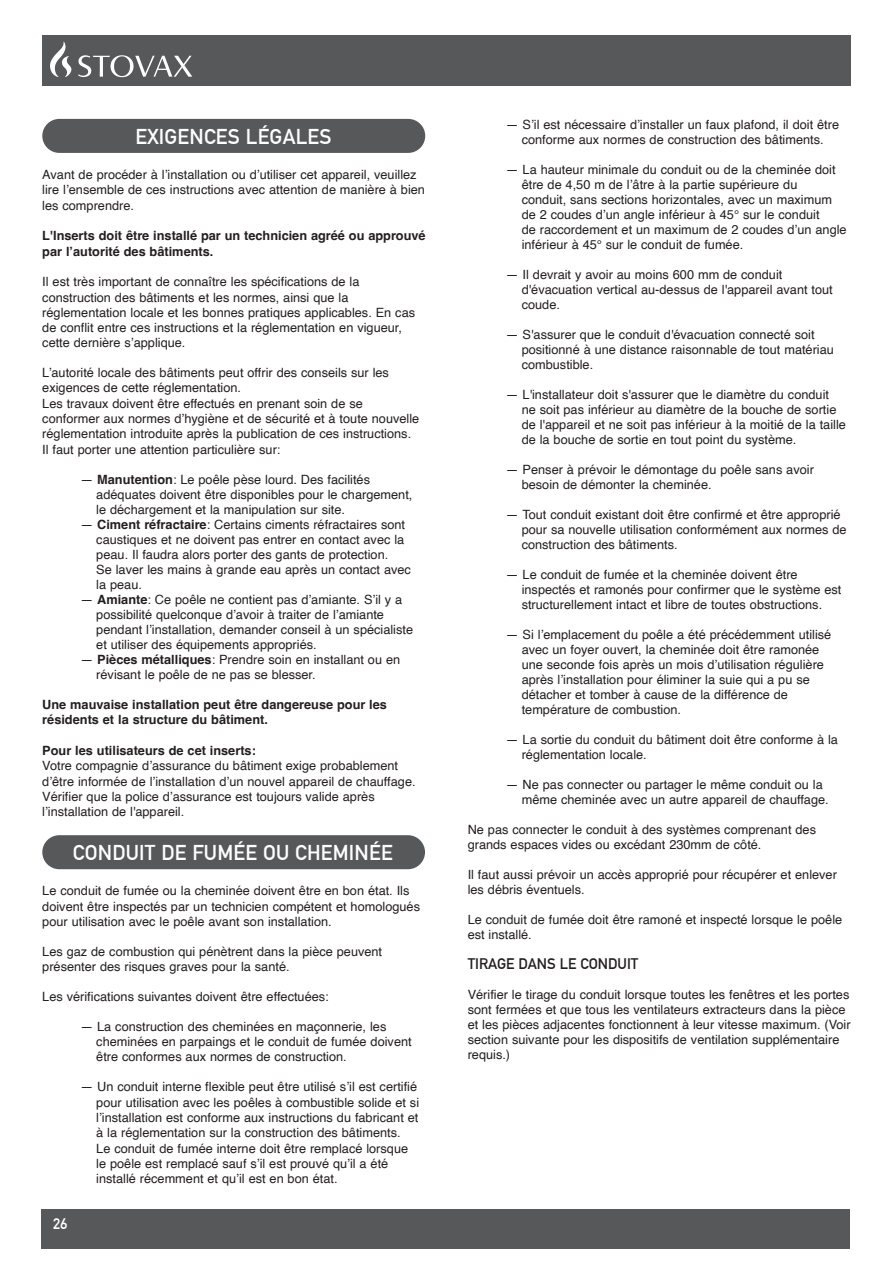
<style>
.page{position:relative;width:893px;height:1263px;background:#fff}
.page>*{position:absolute;margin:0;border:0;box-sizing:border-box;transform-origin:0 0}
.Sub_heading{font:700 21px "DIN Alternate";letter-spacing:.01em;color:#fff}
.Body_copy{font:700 15px "DIN Alternate";color:#231f20}
.t1{font:700 15px "DIN Alternate";color:#fff}
.Body_copy-2{font:12.75px/15px "Helvetica";color:#231f20}
.Body_copy-3{font:700 12.75px/15.3px "Helvetica";color:#231f20}
.s1{font-weight:700}
</style>
<div class="page">
<div style="left:41px;top:1209px;width:809px;height:39px;background:#57585a"></div>
<div style="left:42px;top:35px;width:808px;height:50px;background:#57585a"></div>
<img style="left:50px;top:42px;width:14px;height:34px">
<div style="left:42px;top:119px;width:383px;height:34px;background:#57585a;border-radius:17px"></div>
<div style="left:42px;top:835px;width:383px;height:34px;background:#57585a;border-radius:17px"></div>
<p class="Sub_heading" style="left:136px;top:121px;width:197px">EXIGENCES LÉGALES</p>
<p class="Body_copy-2" style="left:42px;top:167px;width:384px">Avant de procéder à l’installation ou d’utiliser cet appareil, veuillez lire l’ensemble de ces instructions avec attention de manière à bien les comprendre.</p>
<p class="Body_copy-3" style="left:42px;top:230px;width:385px">L'Inserts doit être installé par un technicien agréé ou approuvé par l’autorité des bâtiments.</p>
<p class="Body_copy-2" style="left:42px;top:275px;width:374px">Il est très important de connaître les spécifications de la construction des bâtiments et les normes, ainsi que la réglementation locale et les bonnes pratiques applicables. En cas de conflit entre ces instructions et la réglementation en vigueur, cette dernière s’applique.</p>
<p class="Body_copy-2" style="left:42px;top:366px;width:348px">L’autorité locale des bâtiments peut offrir des conseils sur les exigences de cette réglementation.</p>
<p class="Body_copy-2" style="left:42px;top:396px;width:379px">Les travaux doivent être effectués en prenant soin de se conformer aux normes d’hygiène et de sécurité et à toute nouvelle réglementation introduite après la publication de ces instructions.</p>
<p class="Body_copy-2" style="left:42px;top:442px;width:240px">Il faut porter une attention particulière sur:</p>
<p class="Body_copy-2" style="left:96px;top:472px;width:318px;text-indent:-16px">— <span class="s1">Manutention</span>: Le poêle pèse lourd. Des facilités adéquates doivent être disponibles pour le chargement, le déchargement et la manipulation sur site.</p>
<p class="Body_copy-2" style="left:96px;top:517px;width:310px;text-align:justify;text-indent:-16px">— <span class="s1">Ciment réfractaire</span>: Certains ciments réfractaires sont caustiques et ne doivent pas entrer en contact avec la peau. Il faudra alors porter des gants de protection.</p>
<p class="Body_copy-2" style="left:96px;top:562px;width:316px">Se laver les mains à grande eau après un contact avec</p>
<p class="Body_copy-2" style="left:96px;top:577px;width:47px">la peau.</p>
<p class="Body_copy-2" style="left:81px;top:592px;width:323px">— <span class="s1">Amiante</span>: Ce poêle ne contient pas d’amiante. S’il y a</p>
<p class="Body_copy-2" style="left:96px;top:607px;width:318px">possibilité quelconque d’avoir à traiter de l’amiante pendant l’installation, demander conseil à un spécialiste et utiliser des équipements appropriés.</p>
<p class="Body_copy-2" style="left:96px;top:652px;width:305px;text-indent:-16px">— <span class="s1">Pièces métalliques</span>: Prendre soin en installant ou en révisant le poêle de ne pas se blesser.</p>
<p class="Body_copy-3" style="left:42px;top:698px;width:346px">Une mauvaise installation peut être dangereuse pour les résidents et la structure du bâtiment.</p>
<p class="Body_copy-3" style="left:42px;top:744px;width:215px">Pour les utilisateurs de cet inserts:</p>
<p class="Body_copy-2" style="left:42px;top:758px;width:375px">Votre compagnie d’assurance du bâtiment exige probablement d’être informée de l’installation d’un nouvel appareil de chauffage.<br>Vérifier que la police d’assurance est toujours valide après l’installation de l'appareil.</p>
<p class="Sub_heading" style="left:73px;top:837px;width:321px">CONDUIT DE FUMÉE OU CHEMINÉE</p>
<p class="Body_copy-2" style="left:42px;top:884px;width:379px">Le conduit de fumée ou la cheminée doivent être en bon état. Ils doivent être inspectés par un technicien compétent et homologués pour utilisation avec le poêle avant son installation.</p>
<p class="Body_copy-2" style="left:42px;top:944px;width:341px">Les gaz de combustion qui pénètrent dans la pièce peuvent présenter des risques graves pour la santé.</p>
<p class="Body_copy-2" style="left:42px;top:989px;width:288px">Les vérifications suivantes doivent être effectuées:</p>
<p class="Body_copy-2" style="left:81px;top:1019px;width:307px">— La construction des cheminées en maçonnerie, les</p>
<p class="Body_copy-2" style="left:96px;top:1034px;width:317px">cheminées en parpaings et le conduit de fumée doivent être conformes aux normes de construction.</p>
<p class="Body_copy-2" style="left:96px;top:1080px;width:324px;text-indent:-16px">— Un conduit interne flexible peut être utilisé s’il est certifié pour utilisation avec les poêles à combustible solide et si l’installation est conforme aux instructions du fabricant et à la réglementation sur la construction des bâtiments.</p>
<p class="Body_copy-2" style="left:96px;top:1141px;width:313px">Le conduit de fumée interne doit être remplacé lorsque</p>
<p class="Body_copy-2" style="left:96px;top:1156px;width:293px">le poêle est remplacé sauf s’il est prouvé qu’il a été installé récemment et qu’il est en bon état.</p>
<p class="t1" style="left:53px;top:1213px;width:16px">26</p>
<p class="Body_copy-2" style="left:506px;top:117px;width:335px;text-align:center">— S’il est nécessaire d’installer un faux plafond, il doit être conforme aux normes de construction des bâtiments.</p>
<p class="Body_copy-2" style="left:506px;top:162px;width:331px">— La hauteur minimale du conduit ou de la cheminée doit</p>
<p class="Body_copy-2" style="left:522px;top:177px;width:277px">être de 4,50 m de l’âtre à la partie supérieure du</p>
<p class="Body_copy-2" style="left:522px;top:192px;width:326px">conduit, sans sections horizontales, avec un maximum de 2 coudes d’un angle inférieur à 45° sur le conduit<br>de raccordement et un maximum de 2 coudes d’un angle inférieur à 45° sur le conduit de fumée.</p>
<p class="Body_copy-2" style="left:522px;top:267px;width:313px;text-indent:-16px">— Il devrait y avoir au moins 600 mm de conduit d'évacuation vertical au-dessus de l'appareil avant tout coude.</p>
<p class="Body_copy-2" style="left:522px;top:327px;width:314px;text-indent:-16px">— S'assurer que le conduit d'évacuation connecté soit positionné à une distance raisonnable de tout matériau combustible.</p>
<p class="Body_copy-2" style="left:522px;top:387px;width:326px;text-indent:-16px">— L'installateur doit s'assurer que le diamètre du conduit ne soit pas inférieur au diamètre de la bouche de sortie de l'appareil et ne soit pas inférieur à la moitié de la taille de la bouche de sortie en tout point du système.</p>
<p class="Body_copy-2" style="left:522px;top:462px;width:294px;text-indent:-16px">— Penser à prévoir le démontage du poêle sans avoir besoin de démonter la cheminée.</p>
<p class="Body_copy-2" style="left:522px;top:507px;width:326px;text-indent:-16px">— Tout conduit existant doit être confirmé et être approprié pour sa nouvelle utilisation conformément aux normes de construction des bâtiments.</p>
<p class="Body_copy-2" style="left:522px;top:567px;width:321px;text-indent:-16px">— Le conduit de fumée et la cheminée doivent être inspectés et ramonés pour confirmer que le système est structurellement intact et libre de toutes obstructions.</p>
<p class="Body_copy-2" style="left:506px;top:627px;width:327px">— Si l’emplacement du poêle a été précédemment utilisé</p>
<p class="Body_copy-2" style="left:522px;top:642px;width:299px">avec un foyer ouvert, la cheminée doit être ramonée</p>
<p class="Body_copy-2" style="left:522px;top:657px;width:304px">une seconde fois après un mois d’utilisation régulière après l’installation pour éliminer la suie qui a pu se</p>
<p class="Body_copy-2" style="left:522px;top:687px;width:268px">détacher et tomber à cause de la différence de température de combustion.</p>
<p class="Body_copy-2" style="left:522px;top:732px;width:318px;text-indent:-16px">— La sortie du conduit du bâtiment doit être conforme à la réglementation locale.</p>
<p class="Body_copy-2" style="left:522px;top:777px;width:309px;text-indent:-16px">— Ne pas connecter ou partager le même conduit ou la même cheminée avec un autre appareil de chauffage.</p>
<p class="Body_copy-2" style="left:468px;top:822px;width:350px">Ne pas connecter le conduit à des systèmes comprenant des grands espaces vides ou excédant 230mm de côté.</p>
<p class="Body_copy-2" style="left:468px;top:867px;width:371px">Il faut aussi prévoir un accès approprié pour récupérer et enlever les débris éventuels.</p>
<p class="Body_copy-2" style="left:468px;top:912px;width:376px">Le conduit de fumée doit être ramoné et inspecté lorsque le poêle est installé.</p>
<p class="Body_copy" style="left:468px;top:952px;width:172px">TIRAGE DANS LE CONDUIT</p>
<p class="Body_copy-2" style="left:468px;top:987px;width:384px">Vérifier le tirage du conduit lorsque toutes les fenêtres et les portes sont fermées et que tous les ventilateurs extracteurs dans la pièce et les pièces adjacentes fonctionnent à leur vitesse maximum. (Voir section suivante pour les dispositifs de ventilation supplémentaire requis.)</p>
</div>
